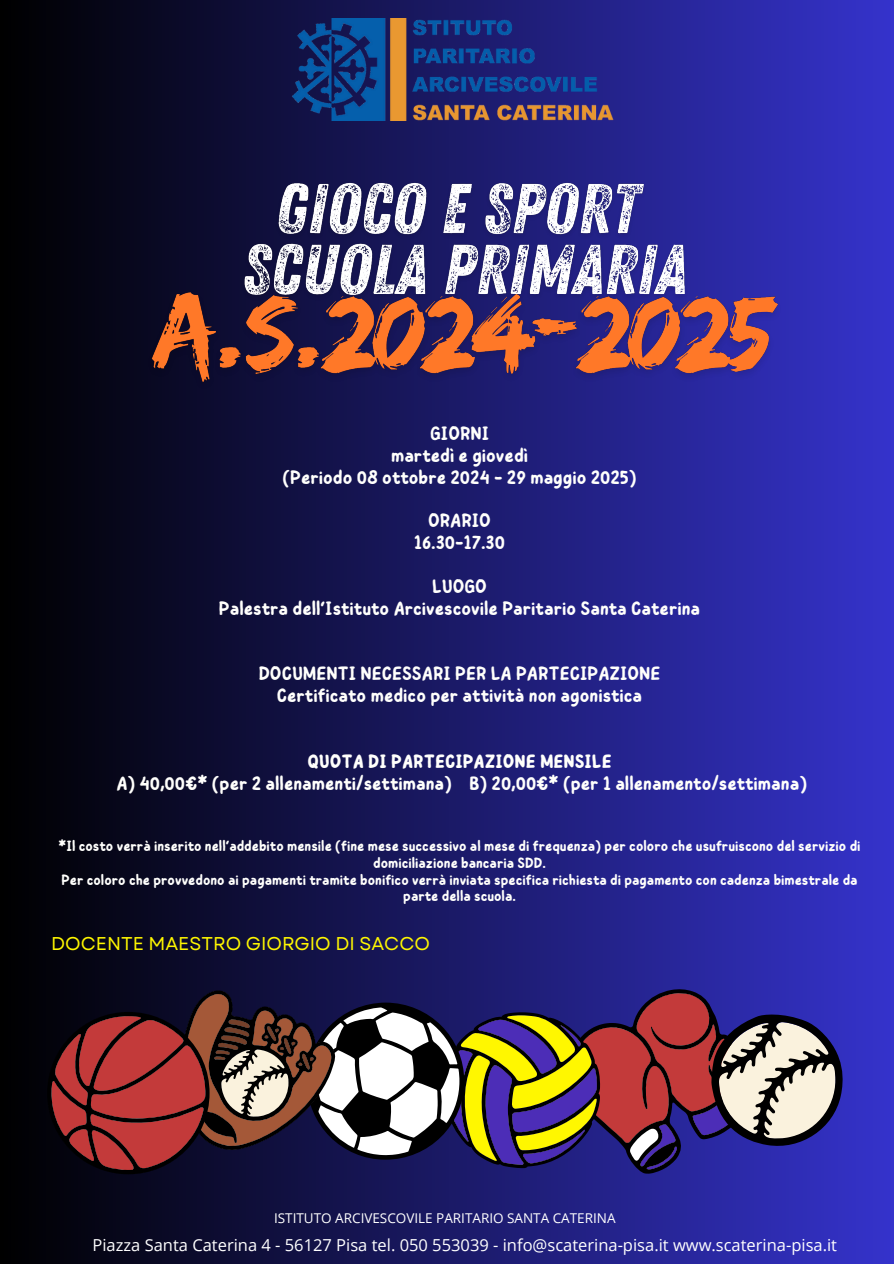
<style>
.page{position:relative;width:894px;height:1264px;background:#fff}
.page>*{position:absolute;margin:0;border:0;box-sizing:border-box;transform-origin:0 0}
.t1{font:600 19.35px/21.9px "Childos Arabic";color:#fffffc;text-align:center}
.t2{font:18.45px "Garet";color:#fff700}
.t3{font:16.5px "Open Sans";color:#fff}
.t4{font:600 14.85px/16.8px "Childos Arabic";color:#fffffc;text-align:center}
.t5{font:13.5px "Open Sans";color:#fff}
.s1{font-weight:700}
</style>
<div class="page">
<div style="left:0;top:0;width:893px;height:1263px;background:linear-gradient(to right,#000,#3533cb)"></div>
<svg style="left:47px;top:988px;width:799px;height:186px;background:#694a5a"></svg>
<img style="left:237px;top:167px;width:456px;height:103px">
<img style="left:140px;top:270px;width:650px;height:127px">
<img style="left:281px;top:18px;width:332px;height:103px">
<h5 class="t1" style="left:282px;top:423px;width:355px">GIORNI<br>martedì e giovedì<br>(Periodo 08 ottobre 2024 - 29 maggio 2025)</h5>
<h3 class="t1" style="left:414px;top:510px;width:92px">ORARIO<br>16.30-17.30</h3>
<h5 class="t1" style="left:219px;top:575px;width:482px">LUOGO<br>Palestra dell’Istituto Arcivescovile Paritario Santa Caterina</h5>
<h5 class="t1" style="left:258px;top:663px;width:403px">DOCUMENTI NECESSARI PER LA PARTECIPAZIONE<br>Certificato medico per attività non agonistica</h5>
<h5 class="t1" style="left:116px;top:750px;width:692px"><span class="s1">QUOTA DI PARTECIPAZIONE MENSILE<br></span>A) 40,00€* (per 2 allenamenti/settimana) B) 20,00€* (per 1 allenamento/settimana)</h5>
<h6 class="t4" style="left:59px;top:837px;width:803px">*Il costo verrà inserito nell’addebito mensile (fine mese successivo al mese di frequenza) per coloro che usufruiscono del servizio di domiciliazione bancaria SDD.<br>Per coloro che provvedono ai pagamenti tramite bonifico verrà inviata specifica richiesta di pagamento con cadenza bimestrale da parte della scuola.</h6>
<h4 class="t2" style="left:51px;top:930px;width:380px">DOCENTE MAESTRO GIORGIO DI SACCO</h4>
<p class="t5" style="left:274px;top:1208px;width:343px">ISTITUTO ARCIVESCOVILE PARITARIO SANTA CATERINA</p>
<p class="t3" style="left:92px;top:1233px;width:746px">Piazza Santa Caterina 4 - 56127 Pisa tel. 050 553039 - info@scaterina-pisa.it www.scaterina-pisa.it</p>
</div>
